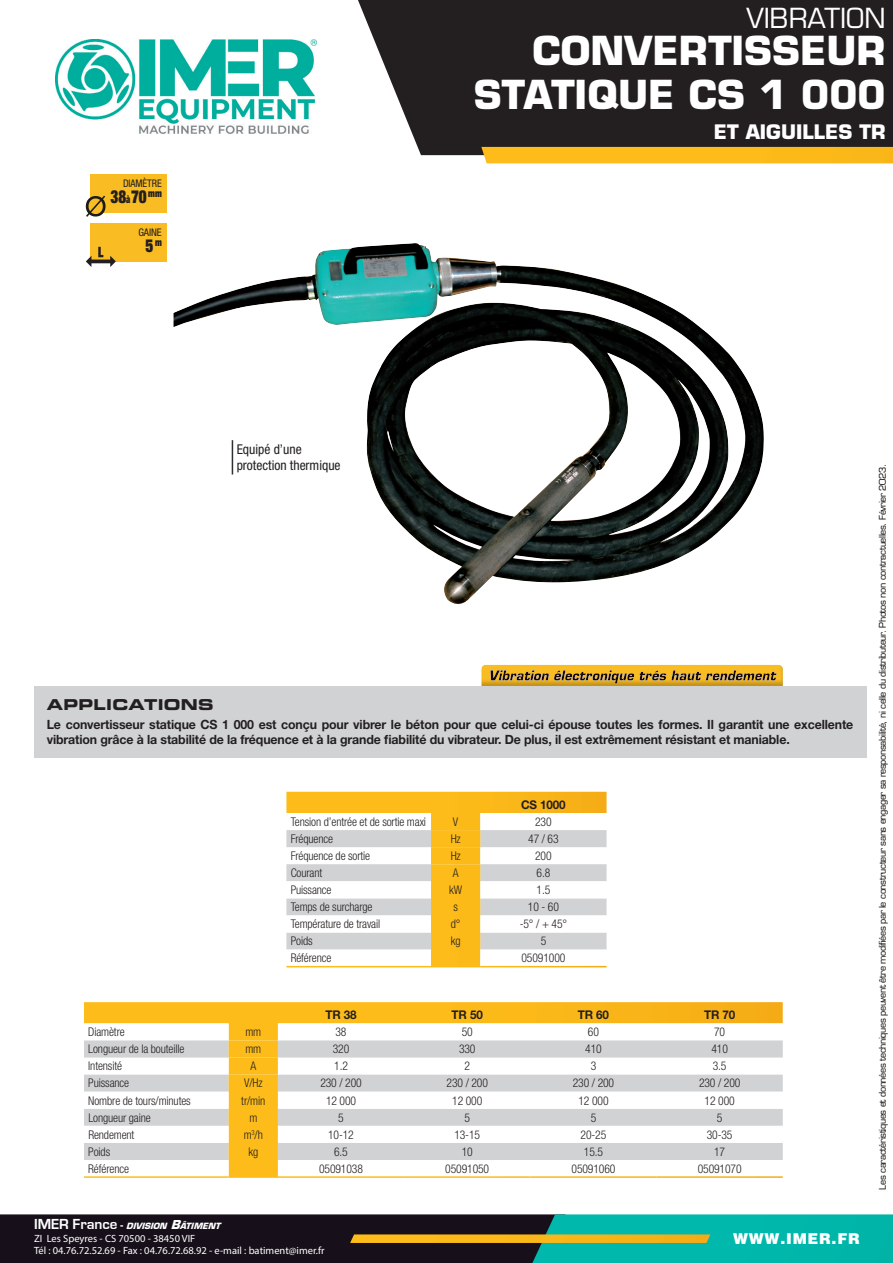
<style>
.page{position:relative;width:893px;height:1263px;background:#fff}
.page>*{position:absolute;margin:0;border:0;box-sizing:border-box;transform-origin:0 0}
.t1{font:700 39px/43.5px "Eurostile LT Std";color:#fff;text-align:right}
.t2{font:27px "Eurostile LT Std";color:#fff}
.t3{font:700 19.5px "Eurostile LT Std";color:#fff}
.t4{font:900 condensed 18px "Helvetica Neue LT Std";color:#231f20;scale:.83 1}
.t5{font:15px "Eurostile LT Std Bold Ex 2";letter-spacing:.02em;color:#231f20}
.t6{font:900 15px "Helvetica";letter-spacing:.05em;color:#fff}
.t7{font:condensed 13.5px/16.2px "Helvetica Neue LT Std";color:#231f20}
.t8{font:700 12.75px/15px "Helvetica Neue LT Std";letter-spacing:-.01em;color:#231f20}
.t9{font:300 condensed 12px "Helvetica Neue LT Std";letter-spacing:-.01em;color:#231f20}
.t10{font:700 12px "Helvetica Neue LT Std";letter-spacing:-.01em;color:#231f20}
.t11{font:10.5px/12.6px "Myriad Pro";color:#fff}
.t12{font:condensed 10.5px "Helvetica Neue LT Std";letter-spacing:-.01em;color:#231f20}
.t13{font:9px "Eurostile LT Std";letter-spacing:-.04em;color:#000}
.t14{font:italic 700 8.4px "Eurostile LT Std";color:#fff}
.s1{font-size:10.5px}
.s2{font-family:"Eurostile";font-style:normal;font-size:15px}
.s3{font-family:"Eurostile";font-style:normal;font-size:12px}
.s4{font-size:12px}
</style>
<div class="page">
<svg style="left:0;top:1214px;width:893px;height:49px;background:#20584f"></svg>
<svg style="left:284px;top:0;width:609px;height:155px;fill:#231f20"></svg>
<div style="left:481px;top:147px;width:412px;height:16px;background:#fdbc19"></div>
<img style="left:55px;top:40px;width:261px;height:94px">
<svg style="left:84px;top:1002px;width:699px;height:21px;background:#fbb81a"></svg>
<svg style="left:84px;top:1023px;width:699px;height:69px"></svg>
<svg style="left:84px;top:1092px;width:699px;height:84px"></svg>
<svg style="left:286px;top:792px;width:321px;height:174px"></svg>
<div style="left:34px;top:686px;width:832px;height:71px;background:#d1d2d4"></div>
<div style="left:90px;top:223px;width:77px;height:38px;background:#f9bc22"></div>
<svg style="left:86px;top:247px;width:30px;height:20px"></svg>
<div style="left:90px;top:174px;width:77px;height:39px;background:#f9bc22"></div>
<svg style="left:86px;top:196px;width:20px;height:21px"></svg>
<img style="left:174px;top:243px;width:590px;height:361px">
<hr style="left:232px;top:440px;width:1px;height:34px;background:#2d3134">
<div style="left:480px;top:663px;width:313px;height:24px;background:#231f20;opacity:.25"></div>
<p class="t12" style="left:123px;top:177px;width:40px">DIAMÈTRE</p>
<h3 class="t4" style="left:111px;top:185px;width:63px">38<span class="s1">à</span>70 <sup>mm</sup></h3>
<p class="t12" style="left:138px;top:226px;width:25px">GAINE</p>
<h3 class="t4" style="left:146px;top:234px;width:21px">5 <sup>m</sup></h3>
<h2 class="t2" style="left:746px;top:2px;width:141px">VIBRATION</h2>
<h1 class="t1" style="left:474px;top:29px;width:413px">CONVERTISSEUR<br>STATIQUE CS 1 000</h1>
<h3 class="t3" style="left:714px;top:119px;width:173px">ET AIGUILLES TR</h3>
<p class="t7" style="left:237px;top:441px;width:105px">Equipé d’une protection thermique</p>
<p class="t5" style="left:47px;top:694px;width:169px">APPLICATIONS</p>
<p class="t8" style="left:47px;top:717px;width:808px">Le convertisseur statique CS 1 000 est conçu pour vibrer le béton pour que celui-ci épouse toutes les formes. Il garantit une excellente vibration grâce à la stabilité de la fréquence et à la grande fiabilité du vibrateur. De plus, il est extrêmement résistant et maniable.</p>
<p class="t10" style="left:521px;top:797px;width:46px">CS 1000</p>
<p class="t9" style="left:291px;top:815px;width:137px">Tension d’entrée et de sortie maxi</p>
<p class="t9" style="left:453px;top:815px;width:7px">V</p>
<p class="t9" style="left:535px;top:815px;width:18px">230</p>
<p class="t9" style="left:291px;top:832px;width:44px">Fréquence</p>
<p class="t9" style="left:451px;top:832px;width:12px">Hz</p>
<p class="t9" style="left:528px;top:832px;width:32px">47 / 63</p>
<p class="t9" style="left:291px;top:849px;width:81px">Fréquence de sortie</p>
<p class="t9" style="left:451px;top:849px;width:12px">Hz</p>
<p class="t9" style="left:535px;top:849px;width:18px">200</p>
<p class="t9" style="left:291px;top:866px;width:33px">Courant</p>
<p class="t9" style="left:453px;top:866px;width:7px">A</p>
<p class="t9" style="left:537px;top:866px;width:15px">6.8</p>
<p class="t9" style="left:291px;top:883px;width:42px">Puissance</p>
<p class="t9" style="left:449px;top:883px;width:15px">kW</p>
<p class="t9" style="left:537px;top:883px;width:15px">1.5</p>
<p class="t9" style="left:291px;top:900px;width:83px">Temps de surcharge</p>
<p class="t9" style="left:453px;top:900px;width:6px">s</p>
<p class="t9" style="left:528px;top:900px;width:33px">10 - 60</p>
<p class="t9" style="left:291px;top:917px;width:91px">Température de travail</p>
<p class="t9" style="left:451px;top:917px;width:11px">d°</p>
<p class="t9" style="left:520px;top:917px;width:49px">-5° / + 45°</p>
<p class="t9" style="left:291px;top:934px;width:23px">Poids</p>
<p class="t9" style="left:451px;top:934px;width:11px">kg</p>
<p class="t9" style="left:541px;top:934px;width:7px">5</p>
<p class="t9" style="left:291px;top:951px;width:42px">Référence</p>
<p class="t9" style="left:521px;top:951px;width:45px">05091000</p>
<p class="t10" style="left:325px;top:1007px;width:33px">TR 38</p>
<p class="t10" style="left:452px;top:1007px;width:33px">TR 50</p>
<p class="t10" style="left:578px;top:1007px;width:33px">TR 60</p>
<p class="t10" style="left:704px;top:1007px;width:33px">TR 70</p>
<p class="t9" style="left:88px;top:1025px;width:38px">Diamètre</p>
<p class="t9" style="left:245px;top:1025px;width:17px">mm</p>
<p class="t9" style="left:335px;top:1025px;width:13px">38</p>
<p class="t9" style="left:462px;top:1025px;width:13px">50</p>
<p class="t9" style="left:588px;top:1025px;width:13px">60</p>
<p class="t9" style="left:714px;top:1025px;width:13px">70</p>
<p class="t9" style="left:88px;top:1042px;width:98px">Longueur de la bouteille</p>
<p class="t9" style="left:245px;top:1042px;width:17px">mm</p>
<p class="t9" style="left:333px;top:1042px;width:18px">320</p>
<p class="t9" style="left:459px;top:1042px;width:18px">330</p>
<p class="t9" style="left:585px;top:1042px;width:18px">410</p>
<p class="t9" style="left:711px;top:1042px;width:18px">410</p>
<p class="t9" style="left:88px;top:1059px;width:35px">Intensité</p>
<p class="t9" style="left:250px;top:1059px;width:7px">A</p>
<p class="t9" style="left:334px;top:1059px;width:15px">1.2</p>
<p class="t9" style="left:464px;top:1059px;width:7px">2</p>
<p class="t9" style="left:591px;top:1059px;width:7px">3</p>
<p class="t9" style="left:713px;top:1059px;width:15px">3.5</p>
<p class="t9" style="left:88px;top:1076px;width:42px">Puissance</p>
<p class="t9" style="left:244px;top:1076px;width:20px">V/Hz</p>
<p class="t9" style="left:320px;top:1076px;width:43px">230 / 200</p>
<p class="t9" style="left:447px;top:1076px;width:43px">230 / 200</p>
<p class="t9" style="left:573px;top:1076px;width:43px">230 / 200</p>
<p class="t9" style="left:699px;top:1076px;width:43px">230 / 200</p>
<p class="t9" style="left:88px;top:1093px;width:104px">Nombre de tours/minutes</p>
<p class="t9" style="left:241px;top:1093px;width:25px">tr/min</p>
<p class="t9" style="left:326px;top:1093px;width:32px">12 000</p>
<p class="t9" style="left:452px;top:1093px;width:32px">12 000</p>
<p class="t9" style="left:578px;top:1093px;width:32px">12 000</p>
<p class="t9" style="left:705px;top:1093px;width:32px">12 000</p>
<p class="t9" style="left:88px;top:1110px;width:64px">Longueur gaine</p>
<p class="t9" style="left:249px;top:1110px;width:9px">m</p>
<p class="t9" style="left:338px;top:1110px;width:7px">5</p>
<p class="t9" style="left:464px;top:1110px;width:7px">5</p>
<p class="t9" style="left:591px;top:1110px;width:7px">5</p>
<p class="t9" style="left:717px;top:1110px;width:7px">5</p>
<p class="t9" style="left:88px;top:1127px;width:48px">Rendement</p>
<p class="t9" style="left:244px;top:1127px;width:21px">m<sup>3</sup>/h</p>
<p class="t9" style="left:328px;top:1127px;width:27px">10-12</p>
<p class="t9" style="left:454px;top:1127px;width:27px">13-15</p>
<p class="t9" style="left:581px;top:1127px;width:27px">20-25</p>
<p class="t9" style="left:707px;top:1127px;width:27px">30-35</p>
<p class="t9" style="left:88px;top:1144px;width:23px">Poids</p>
<p class="t9" style="left:248px;top:1144px;width:11px">kg</p>
<p class="t9" style="left:334px;top:1144px;width:15px">6.5</p>
<p class="t9" style="left:462px;top:1144px;width:13px">10</p>
<p class="t9" style="left:584px;top:1144px;width:21px">15.5</p>
<p class="t9" style="left:714px;top:1144px;width:13px">17</p>
<p class="t9" style="left:88px;top:1162px;width:42px">Référence</p>
<p class="t9" style="left:319px;top:1162px;width:45px">05091038</p>
<p class="t9" style="left:445px;top:1162px;width:45px">05091050</p>
<p class="t9" style="left:571px;top:1162px;width:45px">05091060</p>
<p class="t9" style="left:698px;top:1162px;width:45px">05091070</p>
<p class="t14" style="left:34px;top:1221px;width:188px"><span class="s2">IMER France</span> <span class="s3">-</span> DIVISION <span class="s4">B</span>ÂTIMENT</p>
<p class="t11" style="left:34px;top:1232px;width:292px">ZI Les Speyres - CS 70500 - 38450 VIF<br>Tél : 04.76.72.52.69 - Fax : 04.76.72.68.92 - e-mail : batiment@imer.fr</p>
<p class="t6" style="left:733px;top:1229px;width:128px">WWW.IMER.FR</p>
<p class="t13" style="left:877px;top:1189px;width:727px;rotate:-90deg">Les caractéristiques et données techniques peuvent être modifiées par le constructeur sans engager sa responsabilité, ni celle du distributeur. Photos non contractuelles. Février 2023.</p>
</div>
